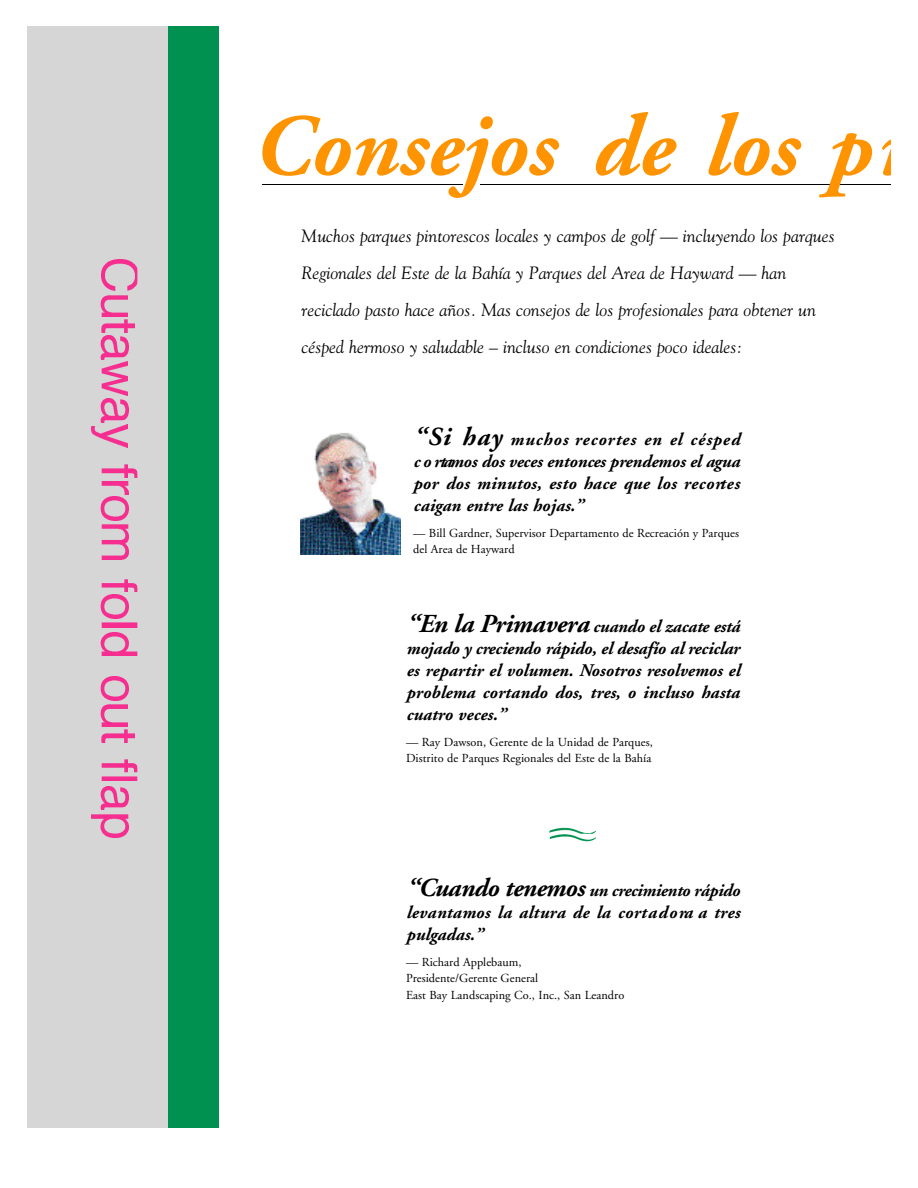
<style>
.page{position:relative;width:918px;height:1188px;background:#fff}
.page>*{position:absolute;margin:0;border:0;box-sizing:border-box;transform-origin:0 0}
.t1{font:italic 700 87.3px "Adobe Garamond";color:#ff9300}
.t2{font:italic 700 17.7px/21.9px "Adobe Garamond";color:#000;text-align:justify}
.t3{font:italic 17.7px/36.8px "Goudy";letter-spacing:.005em;color:#000}
.t4{font:12.3px/16.4px "Adobe Garamond";letter-spacing:.005em;color:#000}
.s1{font-size:25.95px}
</style>
<div class="page">
<div style="left:158px;top:27px;width:61px;height:1101px;background:#009151"></div>
<img style="left:300px;top:433px;width:100px;height:122px">
<div style="left:27px;top:27px;width:141px;height:1101px;background:#d5d6d5"></div>
<img style="left:101px;top:259px;width:36px;height:31px">
<img style="left:100px;top:295px;width:28px;height:22px">
<img style="left:101px;top:320px;width:34px;height:12px">
<img style="left:100px;top:336px;width:28px;height:59px">
<img style="left:100px;top:398px;width:28px;height:24px">
<img style="left:91px;top:424px;width:37px;height:24px">
<img style="left:101px;top:465px;width:36px;height:12px">
<img style="left:101px;top:482px;width:27px;height:12px">
<img style="left:100px;top:496px;width:28px;height:24px">
<img style="left:101px;top:525px;width:27px;height:34px">
<img style="left:101px;top:579px;width:36px;height:13px">
<img style="left:100px;top:594px;width:28px;height:24px">
<img style="left:101px;top:623px;width:36px;height:4px">
<img style="left:100px;top:632px;width:37px;height:23px">
<img style="left:100px;top:676px;width:28px;height:24px">
<img style="left:100px;top:705px;width:28px;height:21px">
<img style="left:101px;top:730px;width:34px;height:12px">
<img style="left:101px;top:760px;width:36px;height:20px">
<img style="left:100px;top:786px;width:28px;height:24px">
<img style="left:91px;top:814px;width:37px;height:23px">
<hr style="left:262px;top:185px;width:629px;height:1px;background:#000">
<img style="left:549px;top:827px;width:47px;height:7px">
<img style="left:549px;top:834px;width:47px;height:8px">
<div style="left:463px;top:181px;width:17px;height:8px;background:#fff"></div>
<h1 class="t1" style="left:250px;top:112px;width:660px">Consejos de los pr</h1>
<p class="t3" style="left:302px;top:219px;width:535px">Muchos parques pintorescos locales y campos de golf — incluyendo los parques Regionales del Este de la Bahía y Parques del Area de Hayward — han reciclado pasto hace años. Mas consejos de los profesionales para obtener un césped hermoso y saludable – incluso en condiciones poco ideales:</p>
<p class="t2" style="left:413px;top:430px;width:328px"><span class="s1">“ Si hay</span> m u c h o s re c o rtes en el césped c o rtamos dos veces entonces prendemos el agua por dos minutos, esto hace que los re c o rt e s caigan entre las hojas.”</p>
<p class="t4" style="left:413px;top:526px;width:327px">— Bill Gardner, Supervisor Departamento de Recreación y Parques del Area de Hayward</p>
<p class="t2" style="left:406px;top:617px;width:335px"><span class="s1">“ En la Pr im a ve ra</span> cuando el zacate está mojado y creciendo rápido, el desafío al re cicla r es repartir el volumen. Nosotros resolvemos el p roblema cortando dos, tres, o incluso hasta cuatro veces.”</p>
<p class="t4" style="left:406px;top:735px;width:248px">— Ray Dawson, Gerente de la Unidad de Parques,<br>Distrito de Parques Regionales del Este de la Bahía</p>
<p class="t2" style="left:406px;top:881px;width:335px"><span class="s1">“ Cuando tenemos</span> un crecimiento rápido le vantamos la altura de la cort a d o ra a tre s pulgadas.”</p>
<p class="t4" style="left:406px;top:955px;width:220px">— Richard Applebaum,<br>Presidente/Gerente General<br>East Bay Landscaping Co., Inc., San Leandro</p>
</div>
